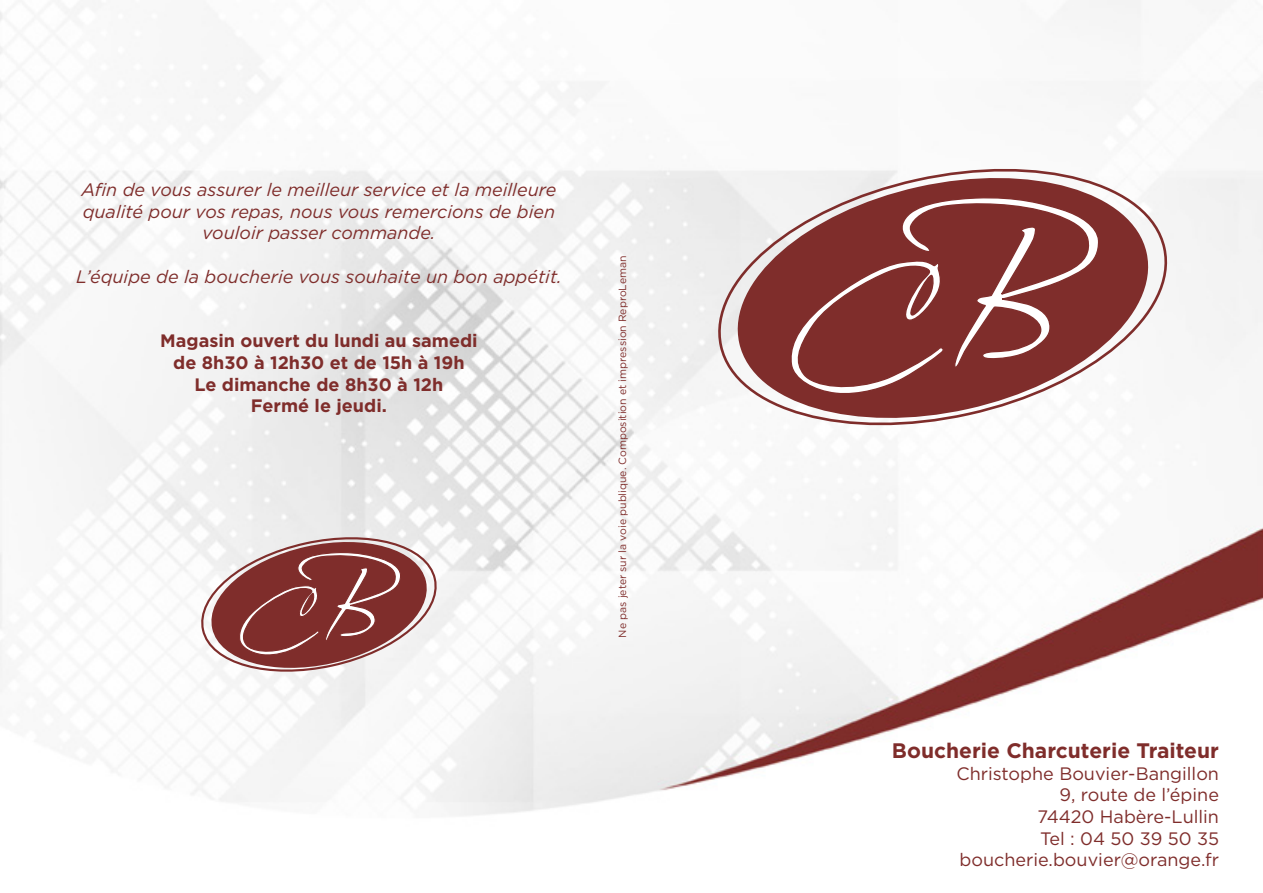
<style>
.page{position:relative;width:1263px;height:893px;background:#fff}
.page>*{position:absolute;margin:0;border:0;box-sizing:border-box;transform-origin:0 0}
.t1{font:700 21px "Gotham";color:#7f2d2b}
.t2{font:italic 18px/21.6px "Gotham";color:#7f2d2b;text-align:center}
.t3{font:18px/21.6px "Gotham";color:#7f2d2b;text-align:right}
.t4{font:700 18px/21.6px "Gotham";color:#7f2d2b;text-align:center}
.t5{font:10.5px "Gotham";color:#7f2d2b}
</style>
<div class="page">
<img style="left:0;top:0;width:1263px;height:816px">
<svg style="left:704px;top:150px;width:474px;height:294px"></svg>
<svg style="left:726px;top:162px;width:434px;height:272px;fill:#f3f3f3"></svg>
<svg style="left:789px;top:196px;width:311px;height:201px;background:#924d4b"></svg>
<svg style="left:193px;top:527px;width:249px;height:155px"></svg>
<p class="t2" style="left:81px;top:179px;width:476px">Afin de vous assurer le meilleur service et la meilleure qualité pour vos repas, nous vous remercions de bien vouloir passer commande.</p>
<p class="t2" style="left:76px;top:265px;width:487px">L’équipe de la boucherie vous souhaite un bon appétit.</p>
<p class="t4" style="left:160px;top:330px;width:319px">Magasin ouvert du lundi au samedi de 8h30 à 12h30 et de 15h à 19h<br>Le dimanche de 8h30 à 12h<br>Fermé le jeudi.</p>
<p class="t5" style="left:616px;top:638px;width:384px;rotate:-90deg">Ne pas jeter sur la voie publique. Composition et impression ReproLeman</p>
<p class="t1" style="left:892px;top:737px;width:329px">Boucherie Charcuterie Traiteur</p>
<p class="t3" style="left:956px;top:762px;width:264px">Christophe Bouvier-Bangillon<br>9, route de l’épine<br>74420 Habère-Lullin<br>Tel : 04 50 39 50 35 boucherie.bouvier@orange.fr</p>
</div>
